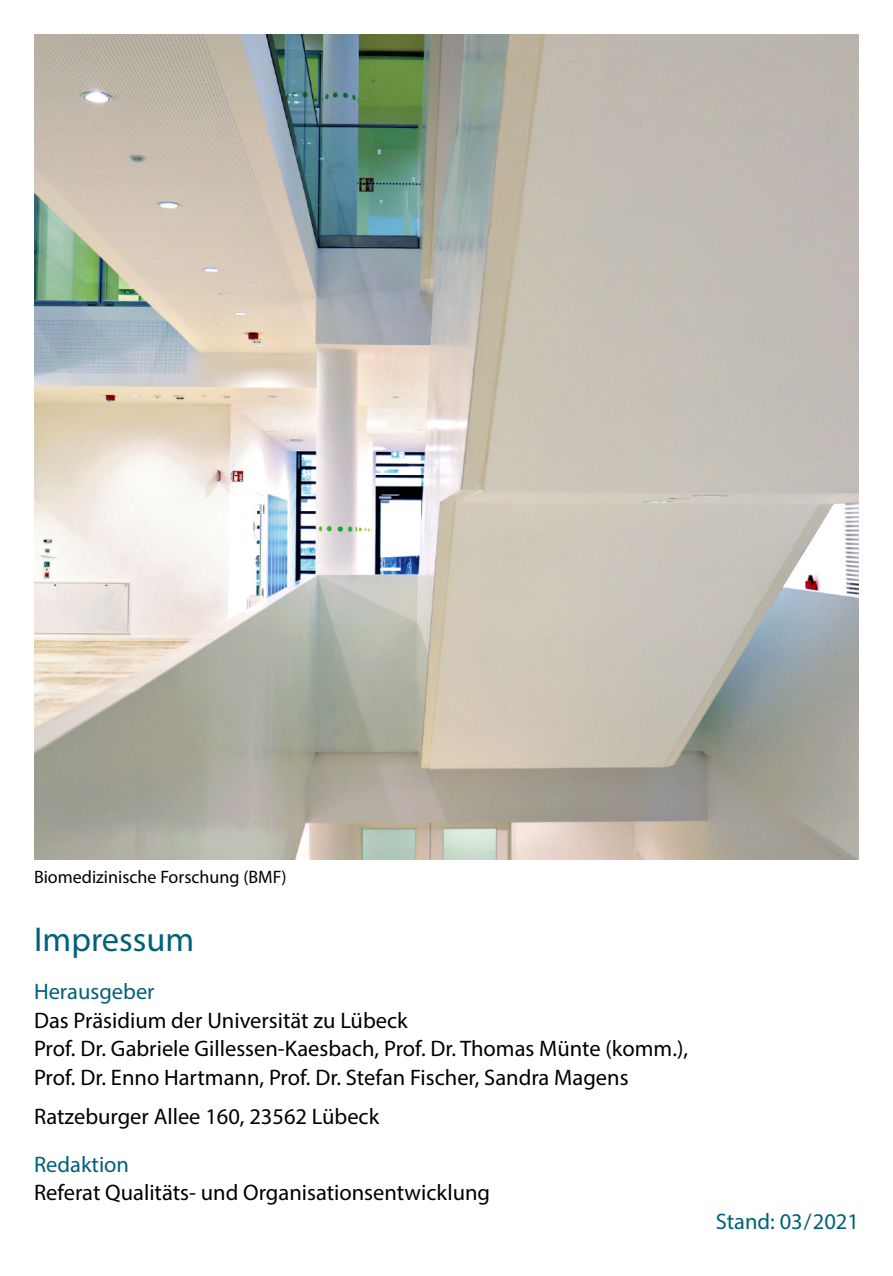
<style>
.page{position:relative;width:893px;height:1276px;background:#fff}
.page>*{position:absolute;margin:0;border:0;box-sizing:border-box;transform-origin:0 0}
.t1{font:34.5px "Myriad Pro";color:#006179}
.t2{font:22.5px/28.8px "Myriad Pro";color:#000}
.t3{font:22.5px "Myriad Pro";color:#006179}
.t4{font:18px "Myriad Pro";color:#000}
</style>
<div class="page">
<img style="left:34px;top:34px;width:825px;height:825px">
<p class="t4" style="left:34px;top:866px;width:254px">Biomedizinische Forschung (BMF)</p>
<h1 class="t1" style="left:34px;top:918px;width:162px">Impressum</h1>
<p class="t3" style="left:34px;top:977px;width:122px">Herausgeber</p>
<p class="t2" style="left:34px;top:1005px;width:656px">Das Präsidium der Universität zu Lübeck<br>Prof. Dr. Gabriele Gillessen-Kaesbach, Prof. Dr. Thomas Münte (komm.),<br>Prof. Dr. Enno Hartmann, Prof. Dr. Stefan Fischer, Sandra Magens</p>
<p class="t2" style="left:34px;top:1101px;width:347px">Ratzeburger Allee 160, 23562 Lübeck</p>
<p class="t3" style="left:34px;top:1150px;width:97px">Redaktion</p>
<p class="t2" style="left:34px;top:1178px;width:458px">Referat Qualitäts- und Organisationsentwicklung</p>
<p class="t3" style="left:716px;top:1207px;width:145px">Stand: 03/2021</p>
</div>
